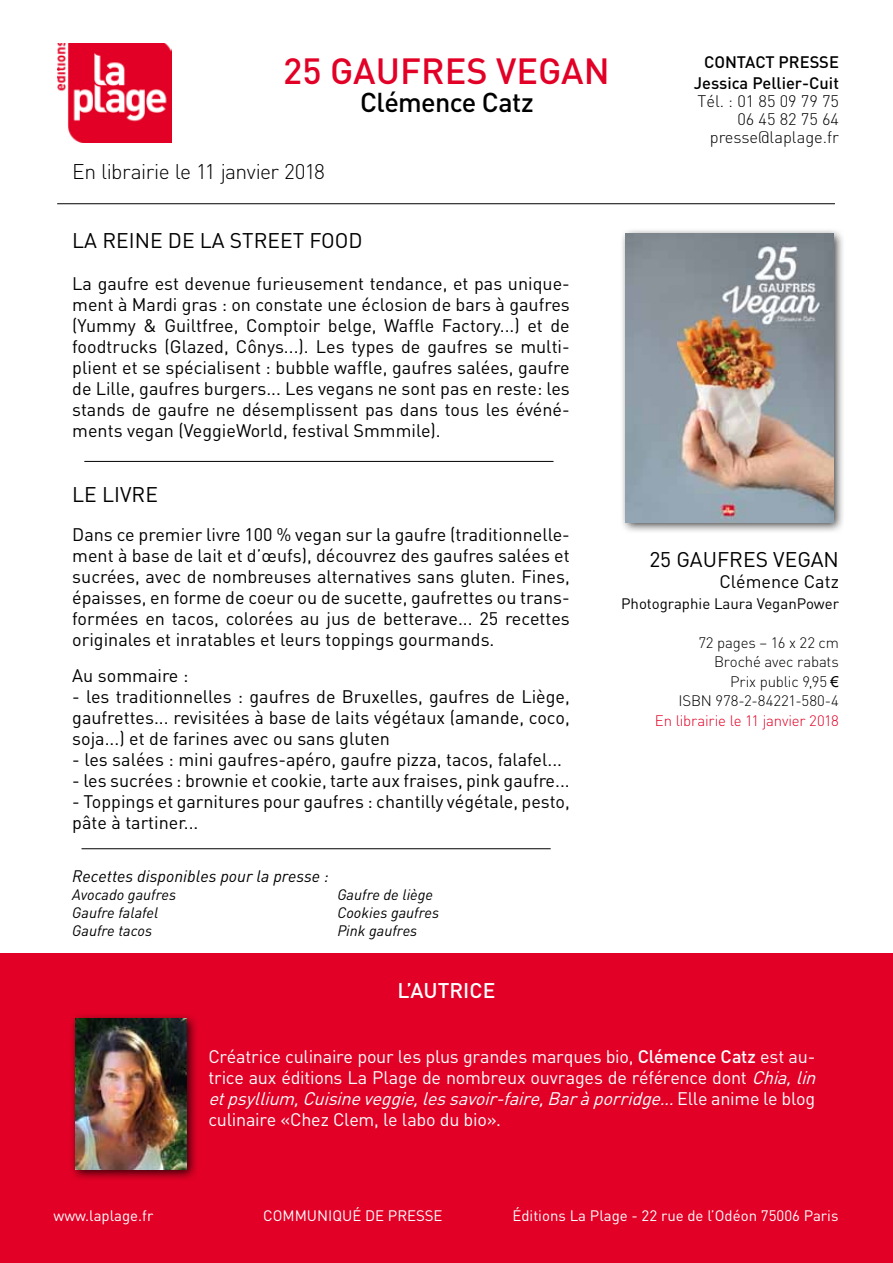
<style>
.page{position:relative;width:893px;height:1263px;background:#fff}
.page>*{position:absolute;margin:0;border:0;box-sizing:border-box;transform-origin:0 0}
.t1{font:500 36px "DIN";color:#e20026}
.t2{font:500 27px "DIN";letter-spacing:-.025em;color:#000}
.t3{font:21px "DIN";color:#000}
.t4{font:300 21px "DIN";letter-spacing:-.03em;color:#000}
.t5{font:500 21px "DIN";color:#fff}
.t6{font:18px/21px "DIN";color:#000;text-align:justify}
.t7{font:18px/21px "DIN";letter-spacing:-.015em;color:#fff}
.t8{font:300 16.5px/18px "DIN";color:#000;text-align:right}
.t9{font:500 16.5px/21px "DIN";color:#000;text-align:right}
.t10{font:italic 16.5px "DIN";color:#000}
.t11{font:italic 15px/18px "DIN";color:#000}
.t12{font:15px "DIN";color:#fff}
.t13{font:300 15px/19.5px "DIN";letter-spacing:-.01em;color:#000;text-align:right}
.t14{font:15px "DIN";color:#000}
.t15{font:300 15px "DIN";letter-spacing:-.015em;color:#e20026}
.s1{font-family:"Arial";font-weight:400}
.s2{font-weight:500}
.s3{font-style:italic}
</style>
<div class="page">
<hr style="left:57px;top:203px;width:778px;height:1px;background:#000">
<img style="left:57px;top:44px;width:115px;height:99px">
<div style="left:620px;top:228px;width:225px;height:306px;background:#000;opacity:.75"></div>
<img style="left:626px;top:234px;width:207px;height:288px">
<div style="left:0;top:954px;width:893px;height:309px;background:#e20026"></div>
<hr style="left:84px;top:461px;width:469px;height:1px;background:#000">
<div style="left:69px;top:1012px;width:129px;height:169px;background:#000;opacity:.75"></div>
<img style="left:75px;top:1018px;width:111px;height:151px">
<hr style="left:81px;top:848px;width:470px;height:1px;background:#000">
<h1 class="t1" style="left:283px;top:48px;width:328px">25 GAUFRES VEGAN</h1>
<h2 class="t2" style="left:360px;top:85px;width:175px">Clémence Catz</h2>
<p class="t4" style="left:72px;top:159px;width:254px">En librairie le 11 janvier 2018</p>
<p class="t9" style="left:694px;top:51px;width:147px">CONTACT PRESSE<br>Jessica Pellier-Cuit</p>
<p class="t8" style="left:697px;top:92px;width:143px">Tél. : 01 85 09 79 75<br>06 45 82 75 64 presse@laplage.fr</p>
<p class="t3" style="left:72px;top:227px;width:292px">LA REINE DE LA STREET FOOD</p>
<p class="t6" style="left:72px;top:272px;width:499px">La gaufre est devenue furieusement tendance, et pas unique&shy;ment à Mardi gras : on constate une éclosion de bars à gaufres (Yummy &amp; Guiltfree, Comptoir belge, Waffle Factory...) et de foodtrucks (Glazed, Cônys...). Les types de gaufres se multi&shy;plient et se spécialisent : bubble waffle, gaufres salées, gaufre de Lille, gaufres burgers... Les vegans ne sont pas en reste: les stands de gaufre ne désemplissent pas dans tous les événé&shy;ments vegan (VeggieWorld, festival Smmmile).</p>
<p class="t3" style="left:72px;top:481px;width:87px">LE LIVRE</p>
<p class="t6" style="left:72px;top:523px;width:499px">Dans ce premier livre 100 % vegan sur la gaufre (traditionnelle&shy;ment à base de lait et d’œufs), découvrez des gaufres salées et sucrées, avec de nombreuses alternatives sans gluten. Fines, épaisses, en forme de coeur ou de sucette, gaufrettes ou trans&shy;formées en tacos, colorées au jus de betterave... 25 recettes originales et inratables et leurs toppings gourmands.</p>
<p class="t6" style="left:72px;top:665px;width:118px">Au sommaire :</p>
<p class="t6" style="left:72px;top:686px;width:499px">- les traditionnelles : gaufres de Bruxelles, gaufres de Liège, gaufrettes... revisitées à base de laits végétaux (amande, coco, soja...) et de farines avec ou sans gluten</p>
<p class="t6" style="left:72px;top:749px;width:491px">- les salées : mini gaufres-apéro, gaufre pizza, tacos, falafel...</p>
<p class="t6" style="left:72px;top:770px;width:499px">- les sucrées : brownie et cookie, tarte aux fraises, pink gaufre...</p>
<p class="t6" style="left:72px;top:791px;width:499px">- Toppings et garnitures pour gaufres : chantilly végétale, pesto, pâte à tartiner...</p>
<p class="t10" style="left:72px;top:866px;width:258px">Recettes disponibles pour la presse :</p>
<p class="t11" style="left:72px;top:886px;width:105px">Avocado gaufres<br>Gaufre falafel<br>Gaufre tacos</p>
<p class="t11" style="left:337px;top:886px;width:103px">Gaufre de liège<br>Cookies gaufres<br>Pink gaufres</p>
<p class="t5" style="left:398px;top:977px;width:99px">L’AUTRICE</p>
<p class="t3" style="left:649px;top:546px;width:191px">25 GAUFRES VEGAN</p>
<p class="t6" style="left:719px;top:570px;width:121px">Clémence Catz</p>
<p class="t14" style="left:621px;top:594px;width:219px">Photographie Laura VeganPower</p>
<p class="t13" style="left:678px;top:632px;width:162px">72 pages – 16 x 22 cm<br>Broché avec rabats<br>Prix public 9,95 <span class="s1">€<br></span>ISBN 978-2-84221-580-4</p>
<p class="t15" style="left:655px;top:711px;width:186px">En librairie le 11 janvier 2018</p>
<p class="t7" style="left:208px;top:1046px;width:614px">Créatrice culinaire pour les plus grandes marques bio, <span class="s2">Clémence Catz</span> est au&shy;trice aux éditions La Plage de nombreux ouvrages de référence dont <span class="s3">Chia,lin etpsyllium,Cuisineveggie,lessavoir-faire,Baràporridge...</span>E l l e a n i m e l e b l o g culinaire «Chez Clem, le labo du bio».</p>
<p class="t12" style="left:53px;top:1206px;width:101px">www.laplage.fr</p>
<p class="t12" style="left:263px;top:1206px;width:181px">COMMUNIQUÉ DE PRESSE</p>
<p class="t12" style="left:512px;top:1206px;width:328px">Éditions La Plage - 22 rue de l’Odéon 75006 Paris</p>
</div>
